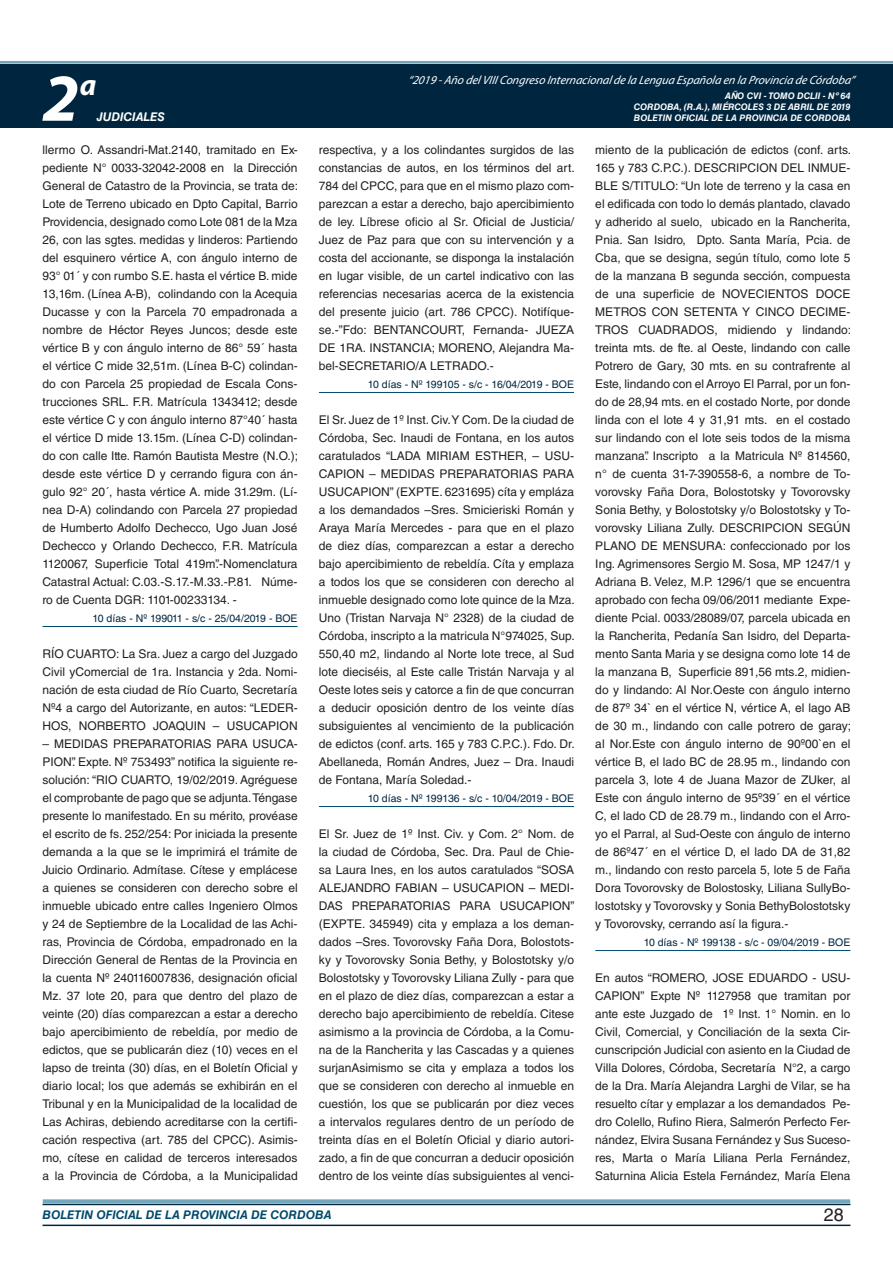
<style>
.page{position:relative;width:893px;height:1263px;background:#fff}
.page>*{position:absolute;margin:0;border:0;box-sizing:border-box;transform-origin:0 0}
.t1{font:italic 700 67.5px "Myriad Pro";color:#fff}
.t2{font:italic 700 30px "Myriad Pro";color:#fff}
.t3{font:18px "Helvetica LT Std";color:#231f20}
.t4{font:12px/18px "Helvetica LT Std";color:#231f20;text-align:justify}
.t5{font:italic 12px "Myriad Pro";color:#fff}
.t6{font:italic 700 12px "Helvetica LT Std";color:#004b6c}
.t7{font:italic 700 12px "Helvetica LT Std";color:#fff}
.t8{font:10.5px "Helvetica LT Std";color:#00263f}
.t9{font:italic 700 9px/10.8px "Helvetica LT Std";color:#fff;text-align:right}
</style>
<div class="page">
<div style="left:0;top:61px;width:893px;height:6px;background:#fff;opacity:.75"></div>
<div style="left:0;top:64px;width:893px;height:64px;background:#00263f"></div>
<hr style="left:43px;top:1224px;width:807px;height:2px;background:#00263f">
<div style="left:42px;top:1198px;width:809px;height:8px;background:#fff;opacity:.75"></div>
<hr style="left:43px;top:626px;width:255px;height:1px;background:#004b6c">
<hr style="left:319px;top:392px;width:255px;height:1px;background:#004b6c">
<hr style="left:319px;top:806px;width:255px;height:1px;background:#004b6c">
<hr style="left:595px;top:950px;width:255px;height:1px;background:#004b6c">
<h2 class="t2" style="left:80px;top:66px;width:18px">a</h2>
<p class="t5" style="left:408px;top:72px;width:448px">“2019 -Año delVIIICongreso Internacionalde la Lengua Esp añola en la Provincia de Córdoba”</p>
<h1 class="t1" style="left:43px;top:54px;width:38px">2</h1>
<p class="t9" style="left:634px;top:91px;width:218px">AÑO CVI - TOMO DCLII - Nº 64<br>CORDOBA, (R.A.), MIÉRCOLES 3 DE ABRIL DE 2019</p>
<p class="t7" style="left:97px;top:110px;width:70px">JUDICIALES</p>
<p class="t9" style="left:634px;top:112px;width:218px">BOLETIN OFICIAL DE LA PROVINCIA DE CORDOBA</p>
<p class="t4" style="left:43px;top:141px;width:257px">llermo O. Assandri-Mat.2140, tramitado en Ex&shy;pediente N° 0033-32042-2008 en la Dirección General de Catastro de la Provincia, se trata de:<br>Lote de Terreno ubicado en Dpto Capital, Barrio Providencia, designado como Lote 081 de la Mza 26, con las sgtes. medidas y linderos: Partiendo del esquinero vértice A, con ángulo interno de 93° 01´ y con rumbo S.E. hasta el vértice B. mide 13,16m. (Línea A-B), colindando con la Acequia Ducasse y con la Parcela 70 empadronada a nombre de Héctor Reyes Juncos; desde este vértice B y con ángulo interno de 86° 59´ hasta el vértice C mide 32,51m. (Línea B-C) colindan&shy;do con Parcela 25 propiedad de Escala Cons&shy;trucciones SRL. F.R. Matrícula 1343412; desde este vértice C y con ángulo interno 87°40´ hasta el vértice D mide 13.15m. (Línea C-D) colindan&shy;do con calle Itte. Ramón Bautista Mestre (N.O.); desde este vértice D y cerrando figura con án&shy;gulo 92° 20´, hasta vértice A. mide 31.29m. (Lí&shy;nea D-A) colindando con Parcela 27 propiedad de Humberto Adolfo Dechecco, Ugo Juan José Dechecco y Orlando Dechecco, F.R. Matrícula 1120067, Superficie Total 419m”.-Nomenclatura Catastral Actual: C.03.-S.17.-M.33.-P.81. Núme&shy;ro de Cuenta DGR: 1101-00233134. -</p>
<p class="t8" style="left:93px;top:612px;width:207px">10 días - Nº 199011 - s/c - 25/04/2019 - BOE</p>
<p class="t4" style="left:43px;top:645px;width:257px">RÍO CUARTO: La Sra. Juez a cargo del Juzgado Civil yComercial de 1ra. Instancia y 2da. Nomi&shy;nación de esta ciudad de Río Cuarto, Secretaría Nº4 a cargo del Autorizante, en autos: “LEDER-HOS, NORBERTO JOAQUIN – USUCAPION</p>
<p class="t4" style="left:43px;top:735px;width:257px">– MEDIDAS PREPARATORIAS PARA USUCA-PION”. Expte. Nº 753493” notifica la siguiente re&shy;solución: “RIO CUARTO, 19/02/2019. Agréguese el comprobante de pago que se adjunta. Téngase presente lo manifestado. En su mérito, provéase el escrito de fs. 252/254: Por iniciada la presente demanda a la que se le imprimirá el trámite de Juicio Ordinario. Admítase. Cítese y emplácese a quienes se consideren con derecho sobre el inmueble ubicado entre calles Ingeniero Olmos y 24 de Septiembre de la Localidad de las Achi&shy;ras, Provincia de Córdoba, empadronado en la Dirección General de Rentas de la Provincia en la cuenta Nº 240116007836, designación oficial Mz. 37 lote 20, para que dentro del plazo de veinte (20) días comparezcan a estar a derecho bajo apercibimiento de rebeldía, por medio de edictos, que se publicarán diez (10) veces en el lapso de treinta (30) días, en el Boletín Oficial y diario local; los que además se exhibirán en el Tribunal y en la Municipalidad de la localidad de Las Achiras, debiendo acreditarse con la certifi&shy;cación respectiva (art. 785 del CPCC). Asimis&shy;mo, cítese en calidad de terceros interesados a la Provincia de Córdoba, a la Municipalidad</p>
<p class="t4" style="left:319px;top:141px;width:257px">respectiva, y a los colindantes surgidos de las constancias de autos, en los términos del art.<br>784 del CPCC, para que en el mismo plazo com&shy;parezcan a estar a derecho, bajo apercibimiento de ley. Líbrese oficio al Sr. Oficial de Justicia/ Juez de Paz para que con su intervención y a costa del accionante, se disponga la instalación en lugar visible, de un cartel indicativo con las referencias necesarias acerca de la existencia del presente juicio (art. 786 CPCC). Notifíque&shy;se.-”Fdo: BENTANCOURT, Fernanda- JUEZA DE 1RA. INSTANCIA; MORENO, Alejandra Ma&shy;bel-SECRETARIO/A LETRADO.-</p>
<p class="t8" style="left:368px;top:378px;width:208px">10 días - Nº 199105 - s/c - 16/04/2019 - BOE</p>
<p class="t4" style="left:319px;top:411px;width:257px">El Sr. Juez de 1º Inst. Civ. Y Com. De la ciudad de Córdoba, Sec. Inaudi de Fontana, en los autos caratulados “LADA MIRIAM ESTHER, – USU-CAPION – MEDIDAS PREPARATORIAS PARA USUCAPION” (EXPTE. 6231695) cíta y empláza a los demandados –Sres. Smicieriski Román y Araya María Mercedes - para que en el plazo de diez días, comparezcan a estar a derecho bajo apercibimiento de rebeldía. Cíta y emplaza a todos los que se consideren con derecho al inmueble designado como lote quince de la Mza.<br>Uno (Tristan Narvaja N° 2328) de la ciudad de Córdoba, inscripto a la matricula N°974025, Sup.<br>550,40 m2, lindando al Norte lote trece, al Sud lote dieciséis, al Este calle Tristán Narvaja y al Oeste lotes seis y catorce a fin de que concurran a deducir oposición dentro de los veinte días subsiguientes al vencimiento de la publicación de edictos (conf. arts. 165 y 783 C.P.C.). Fdo. Dr.<br>Abellaneda, Román Andres, Juez – Dra. Inaudi de Fontana, María Soledad.-</p>
<p class="t8" style="left:368px;top:792px;width:208px">10 días - Nº 199136 - s/c - 10/04/2019 - BOE</p>
<p class="t4" style="left:319px;top:825px;width:257px">El Sr. Juez de 1º Inst. Civ. y Com. 2° Nom. de la ciudad de Córdoba, Sec. Dra. Paul de Chie&shy;sa Laura Ines, en los autos caratulados “SOSA ALEJANDRO FABIAN – USUCAPION – MEDI-DAS PREPARATORIAS PARA USUCAPION” (EXPTE. 345949) cita y emplaza a los deman&shy;dados –Sres. Tovorovsky Faña Dora, Bolostots&shy;ky y Tovorovsky Sonia Bethy, y Bolostotsky y/o Bolostotsky y Tovorovsky Liliana Zully - para que en el plazo de diez días, comparezcan a estar a derecho bajo apercibimiento de rebeldía. Citese asimismo a la provincia de Córdoba, a la Comu&shy;na de la Rancherita y las Cascadas y a quienes surjanAsimismo se cita y emplaza a todos los que se consideren con derecho al inmueble en cuestión, los que se publicarán por diez veces a intervalos regulares dentro de un período de treinta días en el Boletín Oficial y diario autori&shy;zado, a fin de que concurran a deducir oposición dentro de los veinte días subsiguientes al venci-</p>
<p class="t4" style="left:595px;top:141px;width:257px">miento de la publicación de edictos (conf. arts.<br>165 y 783 C.P.C.). DESCRIPCION DEL INMUE-BLE S/TITULO: “Un lote de terreno y la casa en el edificada con todo lo demás plantado, clavado y adherido al suelo, ubicado en la Rancherita, Pnia. San Isidro, Dpto. Santa María, Pcia. de Cba, que se designa, según título, como lote 5 de la manzana B segunda sección, compuesta de una superficie de NOVECIENTOS DOCE METROS CON SETENTA Y CINCO DECIME-TROS CUADRADOS, midiendo y lindando: treinta mts. de fte. al Oeste, lindando con calle Potrero de Gary, 30 mts. en su contrafrente al Este, lindando con el Arroyo El Parral, por un fon&shy;do de 28,94 mts. en el costado Norte, por donde linda con el lote 4 y 31,91 mts. en el costado sur lindando con el lote seis todos de la misma manzana”. Inscripto a la Matricula Nº 814560, n° de cuenta 31-7-390558-6, a nombre de To&shy;vorovsky Faña Dora, Bolostotsky y Tovorovsky Sonia Bethy, y Bolostotsky y/o Bolostotsky y To&shy;vorovsky Liliana Zully. DESCRIPCION SEGÚN PLANO DE MENSURA: confeccionado por los Ing. Agrimensores Sergio M. Sosa, MP 1247/1 y Adriana B. Velez, M.P. 1296/1 que se encuentra aprobado con fecha 09/06/2011 mediante Expe&shy;diente Pcial. 0033/28089/07, parcela ubicada en la Rancherita, Pedanía San Isidro, del Departa&shy;mento Santa Maria y se designa como lote 14 de la manzana B, Superficie 891,56 mts.2, midien&shy;do y lindando: Al Nor.Oeste con ángulo interno de 87º 34` en el vértice N, vértice A, el lago AB de 30 m., lindando con calle potrero de garay; al Nor.Este con ángulo interno de 90º00`en el vértice B, el lado BC de 28.95 m., lindando con parcela 3, lote 4 de Juana Mazor de ZUker, al Este con ángulo interno de 95º39´ en el vértice C, el lado CD de 28.79 m., lindando con el Arro&shy;yo el Parral, al Sud-Oeste con ángulo de interno de 86º47´ en el vértice D, el lado DA de 31,82 m., lindando con resto parcela 5, lote 5 de Faña Dora Tovorovsky de Bolostosky, Liliana SullyBo&shy;lostotsky y Tovorovsky y Sonia BethyBolostotsky y Tovorovsky, cerrando así la figura.-</p>
<p class="t8" style="left:644px;top:936px;width:208px">10 días - Nº 199138 - s/c - 09/04/2019 - BOE</p>
<p class="t4" style="left:595px;top:969px;width:257px">En autos “ROMERO, JOSE EDUARDO - USU-CAPION” Expte Nº 1127958 que tramitan por ante este Juzgado de 1º Inst. 1° Nomin. en lo Civil, Comercial, y Conciliación de la sexta Cir&shy;cunscripción Judicial con asiento en la Ciudad de Villa Dolores, Córdoba, Secretaría N°2, a cargo de la Dra. María Alejandra Larghi de Vilar, se ha resuelto cítar y emplazar a los demandados Pe&shy;dro Colello, Rufino Riera, Salmerón Perfecto Fer&shy;nández, Elvira Susana Fernández y Sus Suceso&shy;res, Marta o María Liliana Perla Fernández, Saturnina Alicia Estela Fernández, María Elena</p>
<p class="t6" style="left:43px;top:1208px;width:290px">BOLETIN OFICIAL DE LA PROVINCIA DE CORDOBA</p>
<h3 class="t3" style="left:824px;top:1204px;width:22px">28</h3>
</div>
